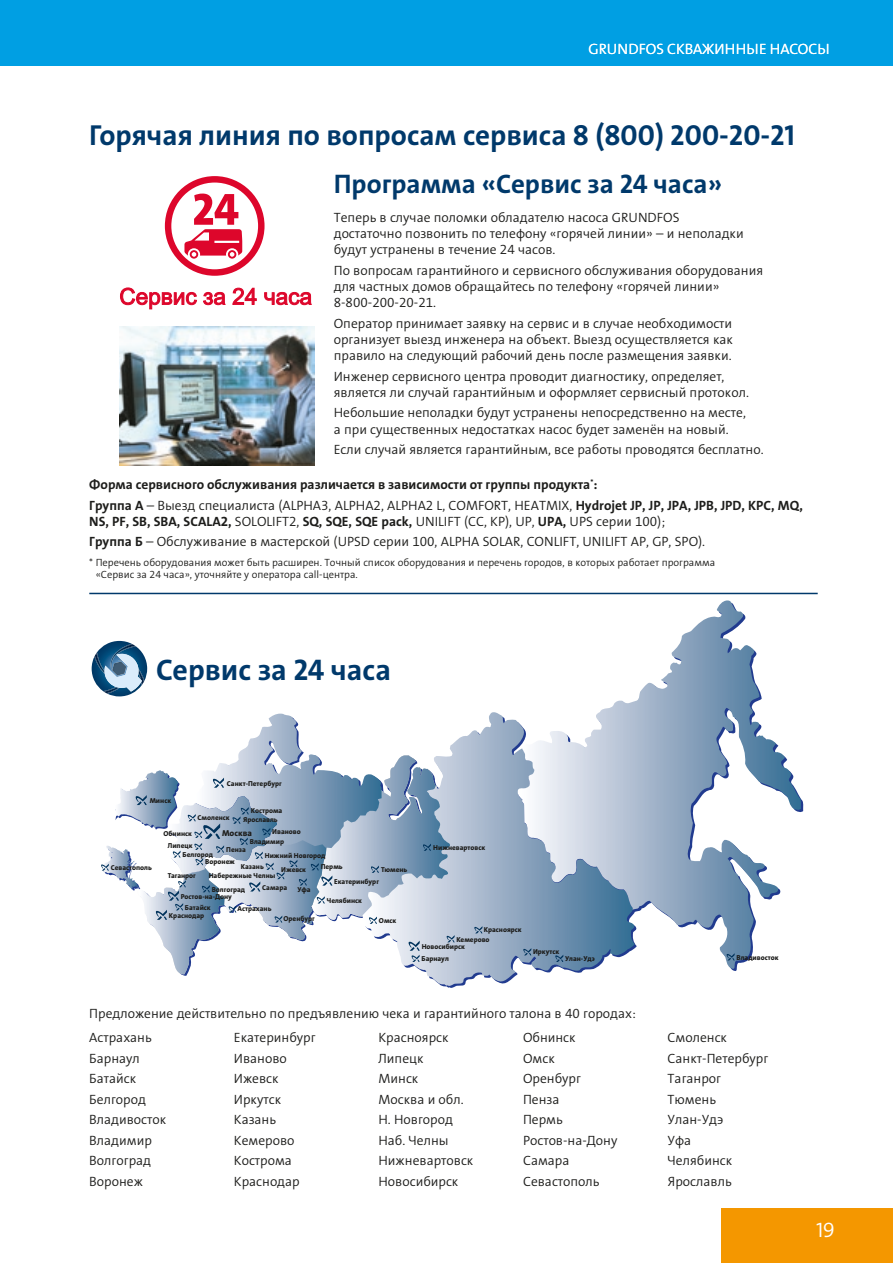
<style>
.page{position:relative;width:893px;height:1263px;background:#fff}
.page>*{position:absolute;margin:0;border:0;box-sizing:border-box;transform-origin:0 0}
.t1{font:30px "Grundfos The Sans V2 OT 7 B";color:#00396b}
.t2{font:29.1px "Grundfos The Sans V2 OT 7 B";color:#00396b}
.t3{font:27px "Grundfos The Sans V2 OT 7 B";color:#00396b}
.t4{font:21px "Grundfos The Sans V2 OT 4 SL";color:#fff}
.t5{font:15px "Grundfos The Sans V2 OT 4 SL";color:#fff}
.t6{font:13.5px/20.4px "Grundfos The Sans V2 OT 4 SL";color:#1d1d1b}
.t7{font:13.5px "Grundfos The Sans V2 OT 7 B";color:#1d1d1b}
.t8{font:10.5px/12.6px "Grundfos The Sans V2 OT 4 SL";color:#1d1d1b}
.t9{font:8.7px "Grundfos The Sans V2 OT 8 XB";color:#1d1d1b}
.t10{font:7.2px/12.5px "Grundfos The Sans V2 OT 8 XB";color:#1d1d1b}
.s1{font-family:"Grundfos The Sans V2 OT 7 B"}
</style>
<div class="page">
<div style="left:0;top:0;width:893px;height:65px;background:#009fe3"></div>
<div style="left:721px;top:1209px;width:172px;height:54px;background:#f49700"></div>
<img style="left:119px;top:326px;width:196px;height:140px">
<svg style="left:427px;top:712px;width:155px;height:275px"></svg>
<svg style="left:518px;top:610px;width:260px;height:362px"></svg>
<svg style="left:474px;top:926px;width:8px;height:7px"></svg>
<svg style="left:523px;top:948px;width:8px;height:7px"></svg>
<svg style="left:726px;top:953px;width:9px;height:7px"></svg>
<svg style="left:555px;top:955px;width:8px;height:7px"></svg>
<svg style="left:101px;top:714px;width:354px;height:260px"></svg>
<svg style="left:94px;top:641px;width:53px;height:53px"></svg>
<svg style="left:120px;top:287px;width:77px;height:23px"></svg>
<svg style="left:203px;top:292px;width:23px;height:13px"></svg>
<svg style="left:232px;top:287px;width:25px;height:18px"></svg>
<svg style="left:264px;top:292px;width:48px;height:13px"></svg>
<svg style="left:165px;top:176px;width:100px;height:100px"></svg>
<hr style="left:89px;top:593px;width:729px;height:1px;background:#00396b">
<p class="t5" style="left:588px;top:39px;width:243px">GRUNDFOS СКВАЖИННЫЕ НАСОСЫ</p>
<h2 class="t2" style="left:89px;top:116px;width:707px">Горячая линия по вопросам сервиса 8 (800) 200-20-21</h2>
<h3 class="t3" style="left:334px;top:167px;width:390px">Программа «Сервис за 24 часа»</h3>
<p class="t6" style="left:334px;top:210px;width:411px;line-height:16.2px">Теперь в случае поломки обладателю насоса GRUNDFOS достаточно позвонить по телефону «горячей линии» – и неполадки будут устранены в течение 24 часов.</p>
<p class="t6" style="left:334px;top:262px;width:431px;line-height:16.2px">По вопросам гарантийного и сервисного обслуживания оборудования для частных домов обращайтесь по телефону «горячей линии»<br>8-800-200-20-21.</p>
<p class="t6" style="left:334px;top:315px;width:401px;line-height:16.2px;text-align:justify">Оператор принимает заявку на сервис и в случае необходимости организует выезд инженера на объект. Выезд осуществляется как правило на следующий рабочий день после размещения заявки.</p>
<p class="t6" style="left:334px;top:368px;width:417px;line-height:16.2px">Инженер сервисного центра проводит диагностику, определяет, является ли случай гарантийным и оформляет сервисный протокол.</p>
<p class="t6" style="left:334px;top:405px;width:414px;line-height:16.2px">Небольшие неполадки будут устранены непосредственно на месте, а при существенных недостатках насос будет заменён на новый.</p>
<p class="t6" style="left:334px;top:439px;width:431px">Если случай является гарантийным, все работы проводятся бесплатно.</p>
<p class="t7" style="left:89px;top:476px;width:510px">Форма сервисного обслуживания различается в зависимости от группы продукта<sup>*</sup>:</p>
<p class="t6" style="left:89px;top:497px;width:715px;line-height:16.2px"><span class="s1">Группа А</span> – Выезд специалиста (ALPHA3, ALPHA2, ALPHA2 L, COMFORT, HEATMIX, <span class="s1">Hydrojet JP, JP, JPA, JPB, JPD, KPC, MQ,<br>NS, PF, SB, SBA, SCALA2,</span> SOLOLIFT2, <span class="s1">SQ, SQE, SQE pack,</span> UNILIFT (CC, KP), UP, <span class="s1">UPA,</span> UPS серии 100);</p>
<p class="t6" style="left:89px;top:532px;width:617px"><span class="s1">Группа Б</span> – Обслуживание в мастерской (UPSD серии 100, ALPHA SOLAR, CONLIFT, UNILIFT AP, GP, SPO).</p>
<p class="t8" style="left:96px;top:556px;width:621px;text-indent:-6px">* Перечень оборудования может быть расширен. Точный список оборудования и перечень городов, в которых работает программа «Сервис за 24 часа», уточняйте у оператора call-центра.</p>
<h1 class="t1" style="left:156px;top:650px;width:236px">Сервис за 24 часа</h1>
<p class="t10" style="left:227px;top:777px;width:56px">Санкт-Петербург</p>
<p class="t10" style="left:243px;top:814px;width:36px">Ярославль</p>
<p class="t10" style="left:265px;top:849px;width:62px">Нижний Новгород</p>
<p class="t10" style="left:150px;top:795px;width:23px">Минск</p>
<p class="t10" style="left:251px;top:804px;width:33px">Кострома</p>
<p class="t10" style="left:198px;top:812px;width:34px">Смоленск</p>
<p class="t10" style="left:272px;top:826px;width:30px">Иваново</p>
<p class="t9" style="left:222px;top:827px;width:31px">Москва</p>
<p class="t10" style="left:163px;top:827px;width:30px">Обнинск</p>
<p class="t10" style="left:250px;top:835px;width:36px">Владимир</p>
<p class="t10" style="left:168px;top:839px;width:26px">Липецк</p>
<p class="t10" style="left:205px;top:843px;width:42px;text-indent:21px">Пенза<br>Воронеж</p>
<p class="t10" style="left:183px;top:848px;width:32px">Белгород</p>
<p class="t10" style="left:168px;top:869px;width:30px">Таганрог</p>
<p class="t10" style="left:241px;top:860px;width:24px">Казань</p>
<p class="t10" style="left:321px;top:860px;width:23px">Пермь</p>
<p class="t10" style="left:281px;top:863px;width:26px">Ижевск</p>
<p class="t10" style="left:297px;top:884px;width:15px">Уфа</p>
<p class="t10" style="left:111px;top:861px;width:42px">Севастополь</p>
<p class="t10" style="left:381px;top:863px;width:28px">Тюмень</p>
<p class="t10" style="left:209px;top:869px;width:68px">Набережные Челны</p>
<p class="t10" style="left:334px;top:875px;width:46px">Екатеринбург</p>
<p class="t10" style="left:262px;top:881px;width:26px">Самара</p>
<p class="t10" style="left:238px;top:903px;width:35px">Астрахань</p>
<p class="t10" style="left:284px;top:913px;width:33px">Оренбург</p>
<p class="t10" style="left:212px;top:883px;width:35px">Волгоград</p>
<p class="t10" style="left:181px;top:891px;width:53px">Ростов-на-Дону</p>
<p class="t10" style="left:169px;top:909px;width:37px">Краснодар</p>
<p class="t10" style="left:327px;top:894px;width:37px">Челябинск</p>
<p class="t10" style="left:185px;top:901px;width:27px">Батайск</p>
<p class="t10" style="left:379px;top:914px;width:19px">Омск</p>
<p class="t10" style="left:433px;top:841px;width:54px">Нижневартовск</p>
<p class="t10" style="left:484px;top:923px;width:40px">Красноярск</p>
<p class="t10" style="left:456px;top:933px;width:35px">Кемерово</p>
<p class="t10" style="left:422px;top:940px;width:45px">Новосибирск</p>
<p class="t10" style="left:421px;top:953px;width:29px">Барнаул</p>
<p class="t10" style="left:533px;top:945px;width:28px">Иркутск</p>
<p class="t10" style="left:565px;top:952px;width:31px">Улан-Удэ</p>
<p class="t10" style="left:736px;top:951px;width:44px">Владивосток</p>
<p class="t6" style="left:89px;top:1003px;width:548px">Предложение действительно по предъявлению чека и гарантийного талона в 40 городах:</p>
<p class="t6" style="left:89px;top:1028px;width:79px">Астрахань<br>Барнаул<br>Батайск<br>Белгород<br>Владивосток<br>Владимир<br>Волгоград<br>Воронеж</p>
<p class="t6" style="left:234px;top:1028px;width:83px">Екатеринбург<br>Иваново<br>Ижевск<br>Иркутск<br>Казань<br>Кемерово<br>Кострома<br>Краснодар</p>
<p class="t6" style="left:378px;top:1028px;width:96px">Красноярск<br>Липецк<br>Минск<br>Москва и обл.<br>Н. Новгород<br>Наб. Челны<br>Нижневартовск<br>Новосибирск</p>
<p class="t6" style="left:523px;top:1028px;width:96px">Обнинск<br>Омск<br>Оренбург<br>Пенза<br>Пермь<br>Ростов-на-Дону<br>Самара<br>Севастополь</p>
<p class="t6" style="left:668px;top:1028px;width:102px">Смоленск<br>Санкт-Петербург<br>Таганрог<br>Тюмень<br>Улан-Удэ<br>Уфа<br>Челябинск<br>Ярославль</p>
<h3 class="t4" style="left:816px;top:1217px;width:20px">19</h3>
</div>
